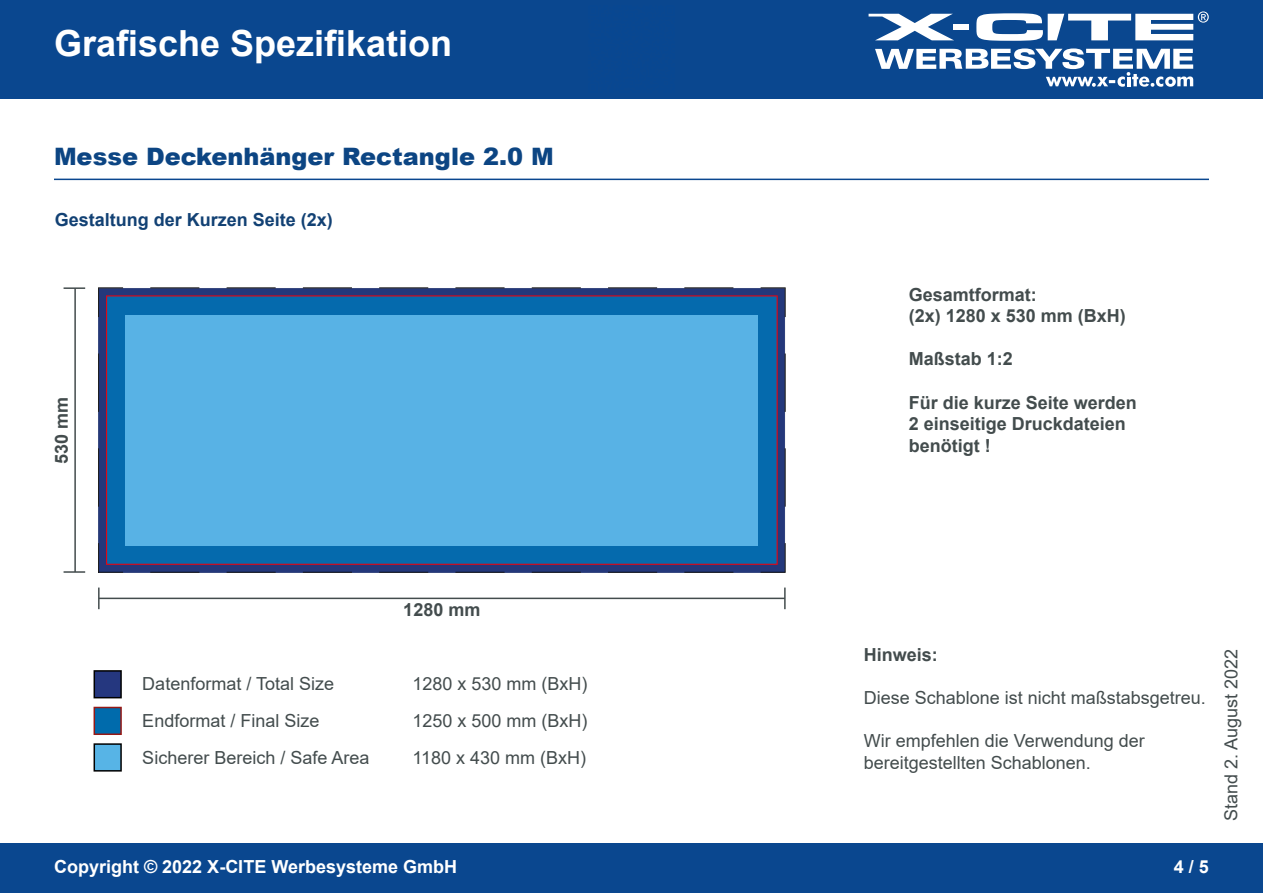
<style>
.page{position:relative;width:1263px;height:893px;background:#fff}
.page>*{position:absolute;margin:0;border:0;box-sizing:border-box;transform-origin:0 0}
.t1{font:700 36px "Arial";color:#fff}
.t2{font:900 24px "Arial";color:#0c4583}
.t3{font:18px/21.6px "Arial";color:#434c4d}
.t4{font:700 18px/21.6px "Arial";color:#434c4d}
.t5{font:700 18px "Arial";color:#fff}
.t6{font:700 18px "Arial";color:#124174}
</style>
<div class="page">
<div style="left:0;top:0;width:1263px;height:98px;background:#0a478f"></div>
<div style="left:0;top:844px;width:1263px;height:49px;background:#0a478f"></div>
<svg style="left:868px;top:14px;width:85px;height:26px"></svg>
<div style="left:953px;top:24px;width:15px;height:6px;background:#fff"></div>
<svg style="left:875px;top:48px;width:318px;height:39px"></svg>
<svg style="left:976px;top:11px;width:233px;height:30px"></svg>
<hr style="left:54px;top:179px;width:1155px;height:1px;background:#0a478f">
<div style="left:94px;top:671px;width:27px;height:27px;background:#25377f"></div>
<div style="left:94px;top:670px;width:28px;height:28px;border:2px solid #000"></div>
<div style="left:94px;top:707px;width:28px;height:28px;background:#006bac;border:2px solid #961916"></div>
<div style="left:94px;top:744px;width:27px;height:27px;background:#57b4e6"></div>
<div style="left:94px;top:743px;width:28px;height:29px;border:2px solid #000"></div>
<hr style="left:784px;top:588px;width:2px;height:21px;background:#434c4d">
<hr style="left:99px;top:598px;width:686px;height:1px;background:#434c4d">
<hr style="left:98px;top:588px;width:2px;height:21px;background:#434c4d">
<hr style="left:64px;top:571px;width:21px;height:2px;background:#434c4d">
<hr style="left:64px;top:287px;width:21px;height:2px;background:#434c4d">
<hr style="left:74px;top:288px;width:2px;height:284px;background:#434c4d">
<svg style="left:99px;top:288px;width:686px;height:284px;background:#243778"></svg>
<div style="left:106px;top:295px;width:672px;height:270px;background:#056aad;border:1px solid #e30613"></div>
<div style="left:125px;top:315px;width:633px;height:230px;background:#58b2e5"></div>
<h1 class="t1" style="left:54px;top:18px;width:400px">Grafische Spezifikation</h1>
<h2 class="t2" style="left:54px;top:139px;width:501px">Messe Deckenhänger Rectangle 2.0 M</h2>
<p class="t6" style="left:55px;top:207px;width:280px">Gestaltung der Kurzen Seite (2x)</p>
<p class="t4" style="left:51px;top:464px;width:69px;rotate:-90deg">530 mm</p>
<p class="t4" style="left:909px;top:284px;width:219px">Gesamtformat:<br>(2x) 1280 x 530 mm (BxH)</p>
<p class="t4" style="left:909px;top:348px;width:106px">Maßstab 1:2</p>
<p class="t4" style="left:909px;top:392px;width:230px">Für die kurze Seite werden<br>2 einseitige Druckdateien benötigt !</p>
<p class="t4" style="left:403px;top:599px;width:79px">1280 mm</p>
<p class="t3" style="left:142px;top:673px;width:193px">Datenformat / Total Size</p>
<p class="t3" style="left:412px;top:673px;width:177px">1280 x 530 mm (BxH)</p>
<p class="t3" style="left:142px;top:710px;width:179px">Endformat / Final Size</p>
<p class="t3" style="left:412px;top:710px;width:177px">1250 x 500 mm (BxH)</p>
<p class="t3" style="left:142px;top:746px;width:229px">Sicherer Bereich / Safe Area</p>
<p class="t3" style="left:412px;top:746px;width:175px">1180 x 430 mm (BxH)</p>
<p class="t4" style="left:864px;top:644px;width:76px">Hinweis:</p>
<p class="t3" style="left:864px;top:687px;width:344px">Diese Schablone ist nicht maßstabsgetreu.</p>
<p class="t3" style="left:864px;top:730px;width:283px">Wir empfehlen die Verwendung der bereitgestellten Schablonen.</p>
<p class="t3" style="left:1220px;top:821px;width:174px;rotate:-90deg">Stand 2. August 2022</p>
<p class="t5" style="left:54px;top:854px;width:405px">Copyright © 2022 X-CITE Werbesysteme GmbH</p>
<p class="t5" style="left:1174px;top:854px;width:37px">4 / 5</p>
</div>
